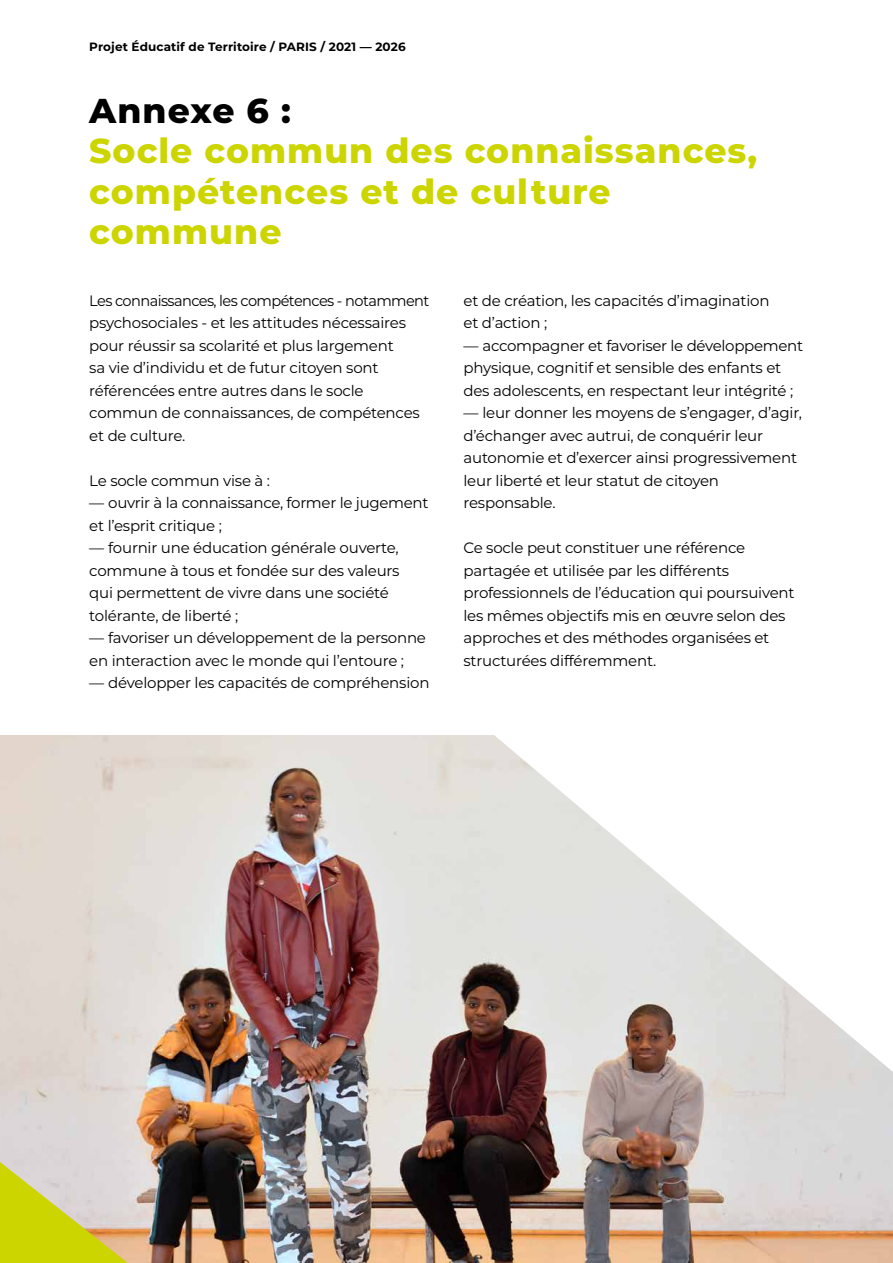
<style>
.page{position:relative;width:893px;height:1263px;background:#fff}
.page>*{position:absolute;margin:0;border:0;box-sizing:border-box;transform-origin:0 0}
.t1{font:800 34.5px/40.5px "Montserrat";letter-spacing:.03em;color:#cdd500}
.t2{font:800 34.5px "Montserrat";letter-spacing:.03em;color:#000}
.t3{font:15px/22.5px "Montserrat";letter-spacing:-.015em;color:#000}
.t4{font:700 12px "Montserrat";letter-spacing:.01em;color:#000}
</style>
<div class="page">
<img style="left:0;top:735px;width:893px;height:528px">
<svg style="left:485px;top:735px;width:408px;height:337px"></svg>
<svg style="left:0;top:1162px;width:128px;height:101px;background:#d4d265"></svg>
<p class="t4" style="left:89px;top:38px;width:318px">Projet Éducatif de Territoire / PARIS / 2021 — 2026</p>
<h1 class="t2" style="left:89px;top:85px;width:203px">Annexe 6 :</h1>
<h1 class="t1" style="left:89px;top:129px;width:669px">Socle commun des connaissances, compétences et de culture commune</h1>
<p class="t3" style="left:89px;top:289px;width:342px">Les connaissances, les compétences - notamment psychosociales - et les attitudes nécessaires pour réussir sa scolarité et plus largement<br>sa vie d’individu et de futur citoyen sont référencées entre autres dans le socle commun de connaissances, de compétences et de culture.</p>
<p class="t3" style="left:89px;top:469px;width:182px">Le socle commun vise à :</p>
<p class="t3" style="left:89px;top:491px;width:341px">— ouvrir à la connaissance, former le jugement et l’esprit critique ;</p>
<p class="t3" style="left:89px;top:536px;width:312px">— fournir une éducation générale ouverte, commune à tous et fondée sur des valeurs qui permettent de vivre dans une société tolérante, de liberté ;</p>
<p class="t3" style="left:89px;top:626px;width:338px">— favoriser un développement de la personne en interaction avec le monde qui l’entoure ;</p>
<p class="t3" style="left:89px;top:671px;width:342px">— développer les capacités de compréhension</p>
<p class="t3" style="left:463px;top:289px;width:307px">et de création, les capacités d’imagination et d’action ;</p>
<p class="t3" style="left:463px;top:334px;width:341px">— accompagner et favoriser le développement physique, cognitif et sensible des enfants et des adolescents, en respectant leur intégrité ;</p>
<p class="t3" style="left:463px;top:401px;width:340px">— leur donner les moyens de s’engager, d’agir, d’échanger avec autrui, de conquérir leur autonomie et d’exercer ainsi progressivement leur liberté et leur statut de citoyen responsable.</p>
<p class="t3" style="left:463px;top:536px;width:333px">Ce socle peut constituer une référence partagée et utilisée par les différents professionnels de l’éducation qui poursuivent les mêmes objectifs mis en œuvre selon des approches et des méthodes organisées et structurées différemment.</p>
</div>
